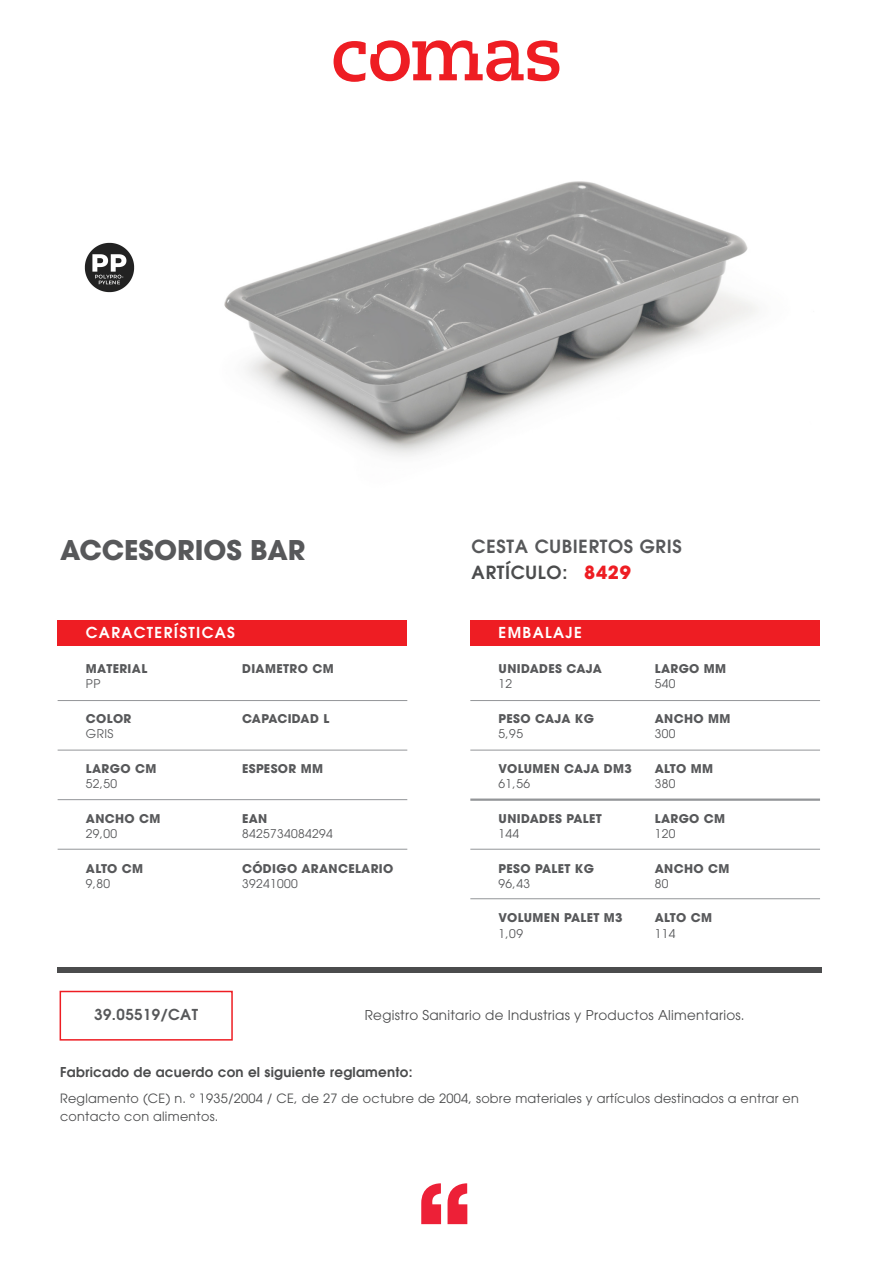
<style>
.page{position:relative;width:893px;height:1263px;background:#fff}
.page>*{position:absolute;margin:0;border:0;box-sizing:border-box;transform-origin:0 0}
.t1{font:700 27px "Avant Garde";color:#57585a}
.t2{font:600 18px/25.7px "Avant Garde";letter-spacing:.04em;color:#57585a}
.t3{font:600 15px "Avant Garde";letter-spacing:.09em;color:#fff}
.t4{font:600 15px "Avant Garde";letter-spacing:.03em;color:#57585a}
.t5{font:13.5px "Avant Garde";letter-spacing:.02em;color:#4b4c4d}
.t6{font:600 13.5px "Avant Garde";letter-spacing:.02em;color:#4b4c4d}
.t7{font:12.75px/18px "Avant Garde";letter-spacing:.02em;color:#4b4c4d}
.t8{font:700 12px "Avant Garde";letter-spacing:.03em;color:#57585a}
.t9{font:12px "Avant Garde";letter-spacing:.03em;color:#57585a}
.t10{font:700 12px "Avant Garde";letter-spacing:.01em;color:#57585a}
.s1{color:#4b4c4d}
.s2{font-weight:700;color:#ee1d23}
</style>
<div class="page">
<svg style="left:421px;top:1183px;width:20px;height:41px"></svg>
<svg style="left:448px;top:1183px;width:19px;height:41px"></svg>
<svg style="left:334px;top:40px;width:225px;height:42px"></svg>
<div style="left:58px;top:620px;width:349px;height:25px;background:#ee1d23"></div>
<div style="left:58px;top:967px;width:764px;height:6px;background:#4b4c4d"></div>
<hr style="left:58px;top:700px;width:349px;height:1px;background:#939598">
<hr style="left:58px;top:750px;width:349px;height:1px;background:#939598">
<hr style="left:58px;top:799px;width:349px;height:1px;background:#939598">
<hr style="left:58px;top:849px;width:349px;height:1px;background:#939598">
<div style="left:470px;top:620px;width:350px;height:25px;background:#ee1d23"></div>
<hr style="left:470px;top:700px;width:350px;height:1px;background:#939598">
<hr style="left:470px;top:750px;width:350px;height:1px;background:#939598">
<hr style="left:470px;top:798px;width:350px;height:3px;background:#939598">
<hr style="left:470px;top:849px;width:350px;height:1px;background:#939598">
<hr style="left:470px;top:898px;width:350px;height:1px;background:#939598">
<div style="left:60px;top:991px;width:173px;height:49px;border:2px solid #ee1d23"></div>
<img style="left:84px;top:242px;width:51px;height:51px">
<img style="left:224px;top:181px;width:534px;height:275px">
<h1 class="t1" style="left:60px;top:532px;width:247px">ACCESORIOS BAR</h1>
<h2 class="t2" style="left:472px;top:533px;width:212px">CESTA CUBIERTOS GRIS<br><span class="s1">ARTÍCULO:</span> <span class="s2">8429</span></h2>
<p class="t3" style="left:86px;top:623px;width:151px">CARACTERÍSTICAS</p>
<p class="t8" style="left:86px;top:661px;width:63px">MATERIAL</p>
<p class="t9" style="left:86px;top:677px;width:16px">PP</p>
<p class="t8" style="left:242px;top:661px;width:93px">DIAMETRO CM</p>
<p class="t8" style="left:86px;top:711px;width:47px">COLOR</p>
<p class="t9" style="left:86px;top:727px;width:29px">GRIS</p>
<p class="t8" style="left:86px;top:761px;width:72px">LARGO CM</p>
<p class="t9" style="left:86px;top:777px;width:33px">52,50</p>
<p class="t8" style="left:86px;top:810px;width:76px">ANCHO CM</p>
<p class="t9" style="left:86px;top:826px;width:33px">29,00</p>
<p class="t8" style="left:86px;top:860px;width:59px">ALTO CM</p>
<p class="t9" style="left:86px;top:876px;width:26px">9,80</p>
<p class="t10" style="left:242px;top:711px;width:89px">CAPACIDAD L</p>
<p class="t8" style="left:242px;top:761px;width:83px">ESPESOR MM</p>
<p class="t8" style="left:242px;top:810px;width:27px">EAN</p>
<p class="t9" style="left:242px;top:826px;width:92px">8425734084294</p>
<p class="t8" style="left:242px;top:860px;width:153px">CÓDIGO ARANCELARIO</p>
<p class="t9" style="left:242px;top:876px;width:57px">39241000</p>
<p class="t3" style="left:499px;top:623px;width:85px">EMBALAJE</p>
<p class="t8" style="left:499px;top:661px;width:105px">UNIDADES CAJA</p>
<p class="t9" style="left:499px;top:677px;width:15px">12</p>
<p class="t8" style="left:499px;top:711px;width:97px">PESO CAJA KG</p>
<p class="t9" style="left:499px;top:727px;width:26px">5,95</p>
<p class="t8" style="left:499px;top:761px;width:135px">VOLUMEN CAJA DM3</p>
<p class="t9" style="left:499px;top:777px;width:33px">61,56</p>
<p class="t8" style="left:499px;top:810px;width:105px">UNIDADES PALET</p>
<p class="t9" style="left:499px;top:826px;width:22px">144</p>
<p class="t8" style="left:499px;top:860px;width:97px">PESO PALET KG</p>
<p class="t9" style="left:499px;top:876px;width:33px">96,43</p>
<p class="t8" style="left:499px;top:910px;width:126px">VOLUMEN PALET M3</p>
<p class="t9" style="left:499px;top:926px;width:26px">1,09</p>
<p class="t8" style="left:655px;top:661px;width:73px">LARGO MM</p>
<p class="t9" style="left:655px;top:677px;width:22px">540</p>
<p class="t8" style="left:655px;top:711px;width:77px">ANCHO MM</p>
<p class="t9" style="left:655px;top:727px;width:22px">300</p>
<p class="t8" style="left:655px;top:761px;width:60px">ALTO MM</p>
<p class="t9" style="left:655px;top:777px;width:22px">380</p>
<p class="t8" style="left:655px;top:810px;width:72px">LARGO CM</p>
<p class="t9" style="left:655px;top:826px;width:22px">120</p>
<p class="t8" style="left:655px;top:860px;width:76px">ANCHO CM</p>
<p class="t9" style="left:655px;top:876px;width:15px">80</p>
<p class="t8" style="left:655px;top:910px;width:59px">ALTO CM</p>
<p class="t9" style="left:655px;top:926px;width:22px">114</p>
<p class="t4" style="left:94px;top:1005px;width:105px">39.05519/CAT</p>
<p class="t5" style="left:365px;top:1007px;width:381px">Registro Sanitario de Industrias y Productos Alimentarios.</p>
<p class="t6" style="left:60px;top:1063px;width:354px">Fabricado de acuerdo con el siguiente reglamento:</p>
<p class="t7" style="left:60px;top:1090px;width:740px">Reglamento (CE) n. º 1935/2004 / CE, de 27 de octubre de 2004, sobre materiales y artículos destinados a entrar en contacto con alimentos.</p>
</div>
